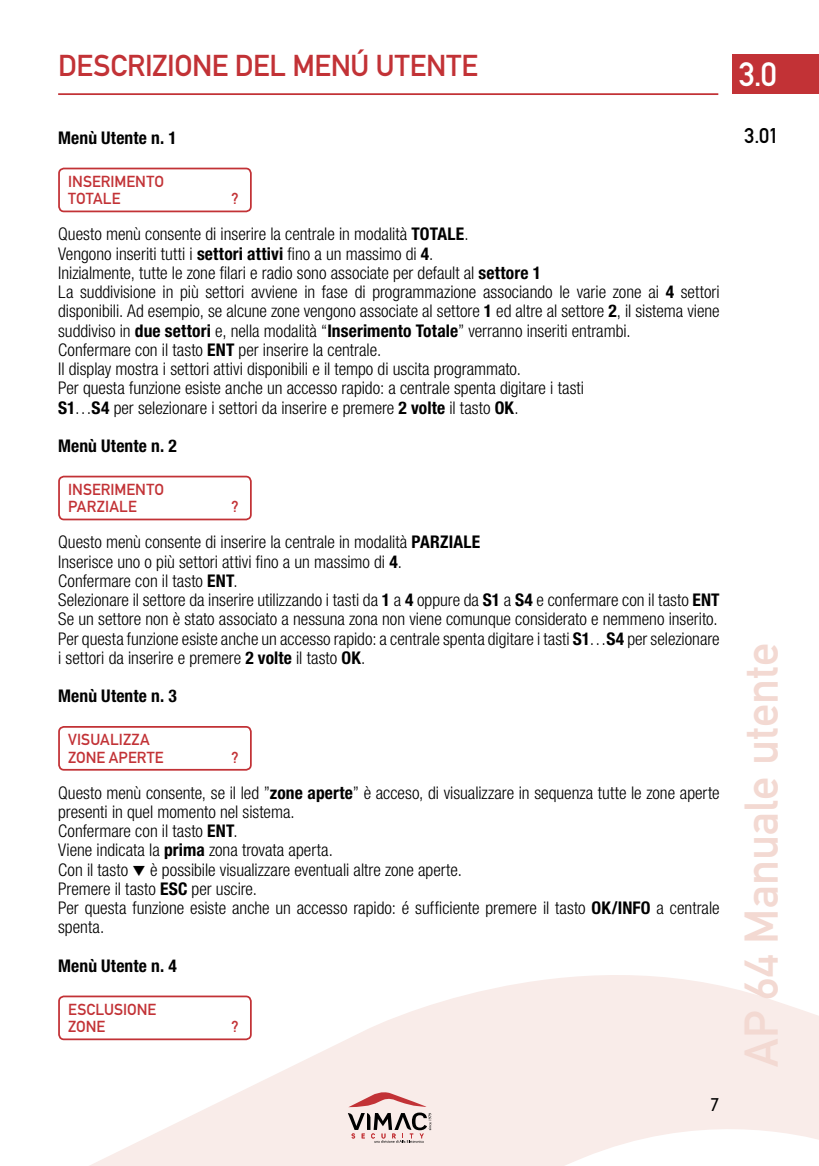
<style>
.page{position:relative;width:819px;height:1166px;background:#fff}
.page>*{position:absolute;margin:0;border:0;box-sizing:border-box;transform-origin:0 0}
.t1{font:46.55px "DIN Mittelschrift Std";color:#f3d9d2}
.t2{font:33.25px "DIN Mittelschrift Std";color:#fff}
.t3{font:29.75px "DIN Mittelschrift Std";letter-spacing:-.01em;color:#c23236}
.t4{font:21px "DIN Mittelschrift Std";color:#000}
.t5{font:300 condensed 17.5px/19.2px "Helvetica Neue LT Std";color:#000}
.t6{font:700 condensed 17.5px "Helvetica Neue LT Std";letter-spacing:.01em;color:#000}
.t7{font:300 17.5px "DIN Neuzeit Grotesk Std";color:#000}
.t8{font:15.75px/17.5px "DIN Mittelschrift Std";letter-spacing:.005em;color:#c23236}
.s1{font-weight:700}
</style>
<div class="page">
<svg style="left:60px;top:975px;width:759px;height:191px;fill:#f9ece9"></svg>
<hr style="left:58px;top:93px;width:660px;height:2px;background:#c23236">
<div style="left:58px;top:168px;width:194px;height:44px;border:2px solid #c23236;border-radius:5px"></div>
<div style="left:58px;top:476px;width:194px;height:44px;border:2px solid #c23236;border-radius:5px"></div>
<div style="left:58px;top:726px;width:194px;height:44px;border:2px solid #c23236;border-radius:5px"></div>
<div style="left:58px;top:995px;width:194px;height:45px;border:2px solid #c23236;border-radius:5px"></div>
<div style="left:732px;top:55px;width:87px;height:39px;background:#c23236"></div>
<svg style="left:348px;top:1090px;width:83px;height:53px;background:#d0b6b4"></svg>
<h3 class="t3" style="left:58px;top:48px;width:421px">DESCRIZIONE DEL MENÚ UTENTE</h3>
<p class="t6" style="left:58px;top:127px;width:120px">Menù Utente n. 1</p>
<p class="t8" style="left:68px;top:173px;width:97px">INSERIMENTO<br>TOTALE</p>
<p class="t8" style="left:231px;top:190px;width:9px">?</p>
<p class="t5" style="left:58px;top:224px;width:663px">Questo menù consente di inserire la centrale in modalità <span class="s1">TOTALE</span>.<br>Vengono inseriti tutti i <span class="s1">settori attivi</span> fino a un massimo di <span class="s1">4</span>.<br>Inizialmente, tutte le zone filari e radio sono associate per default al <span class="s1">settore 1<br></span>La suddivisione in più settori avviene in fase di programmazione associando le varie zone ai <span class="s1">4</span> settori disponibili. Ad esempio, se alcune zone vengono associate al settore <span class="s1">1</span> ed altre al settore <span class="s1">2</span>, il sistema viene suddiviso in <span class="s1">due settori</span> e, nella modalità “<span class="s1">Inserimento Totale</span>” verranno inseriti entrambi.<br>Confermare con il tasto <span class="s1">ENT</span> per inserire la centrale.<br>Il display mostra i settori attivi disponibili e il tempo di uscita programmato.<br>Per questa funzione esiste anche un accesso rapido: a centrale spenta digitare i tasti<br><span class="s1">S1</span>…<span class="s1">S4</span> per selezionare i settori da inserire e premere <span class="s1">2 volte</span> il tasto <span class="s1">OK</span>.</p>
<p class="t6" style="left:58px;top:435px;width:120px">Menù Utente n. 2</p>
<p class="t8" style="left:68px;top:481px;width:97px">INSERIMENTO<br>PARZIALE</p>
<p class="t8" style="left:231px;top:498px;width:9px">?</p>
<p class="t5" style="left:58px;top:532px;width:663px">Questo menù consente di inserire la centrale in modalità <span class="s1">PARZIALE<br></span>Inserisce uno o più settori attivi fino a un massimo di <span class="s1">4</span>.<br>Confermare con il tasto <span class="s1">ENT</span>.<br>Selezionare il settore da inserire utilizzando i tasti da <span class="s1">1</span> a <span class="s1">4</span> oppure da <span class="s1">S1</span> a <span class="s1">S4</span> e confermare con il tasto <span class="s1">ENT </span>Se un settore non è stato associato a nessuna zona non viene comunque considerato e nemmeno inserito.<br>Per questa funzione esiste anche un accesso rapido: a centrale spenta digitare i tasti <span class="s1">S1</span>…<span class="s1">S4</span> per selezionare i settori da inserire e premere <span class="s1">2 volte</span> il tasto <span class="s1">OK</span>.</p>
<p class="t6" style="left:58px;top:685px;width:120px">Menù Utente n. 3</p>
<p class="t8" style="left:68px;top:731px;width:97px">VISUALIZZA<br>ZONE APERTE</p>
<p class="t8" style="left:231px;top:748px;width:9px">?</p>
<p class="t5" style="left:58px;top:783px;width:663px">Questo menù consente, se il led ”<span class="s1">zone aperte</span>” è acceso, di visualizzare in sequenza tutte le zone aperte presenti in quel momento nel sistema.<br>Confermare con il tasto <span class="s1">ENT</span>.<br>Viene indicata la <span class="s1">prima</span> zona trovata aperta.<br>Con il tasto ❑ è possibile visualizzare eventuali altre zone aperte.<br>Premere il tasto <span class="s1">ESC</span> per uscire.<br>Per questa funzione esiste anche un accesso rapido: é sufficiente premere il tasto <span class="s1">OK/INFO</span> a centrale spenta.</p>
<p class="t6" style="left:58px;top:955px;width:120px">Menù Utente n. 4</p>
<p class="t8" style="left:68px;top:1000px;width:90px">ESCLUSIONE<br>ZONE</p>
<p class="t8" style="left:231px;top:1018px;width:9px">?</p>
<p class="t7" style="left:710px;top:1094px;width:11px">7</p>
<h2 class="t2" style="left:739px;top:55px;width:39px">3.0</h2>
<p class="t4" style="left:744px;top:123px;width:36px">3.01</p>
<h1 class="t1" style="left:734px;top:1067px;width:425px;rotate:-90deg">AP 64 Manuale utente</h1>
</div>
